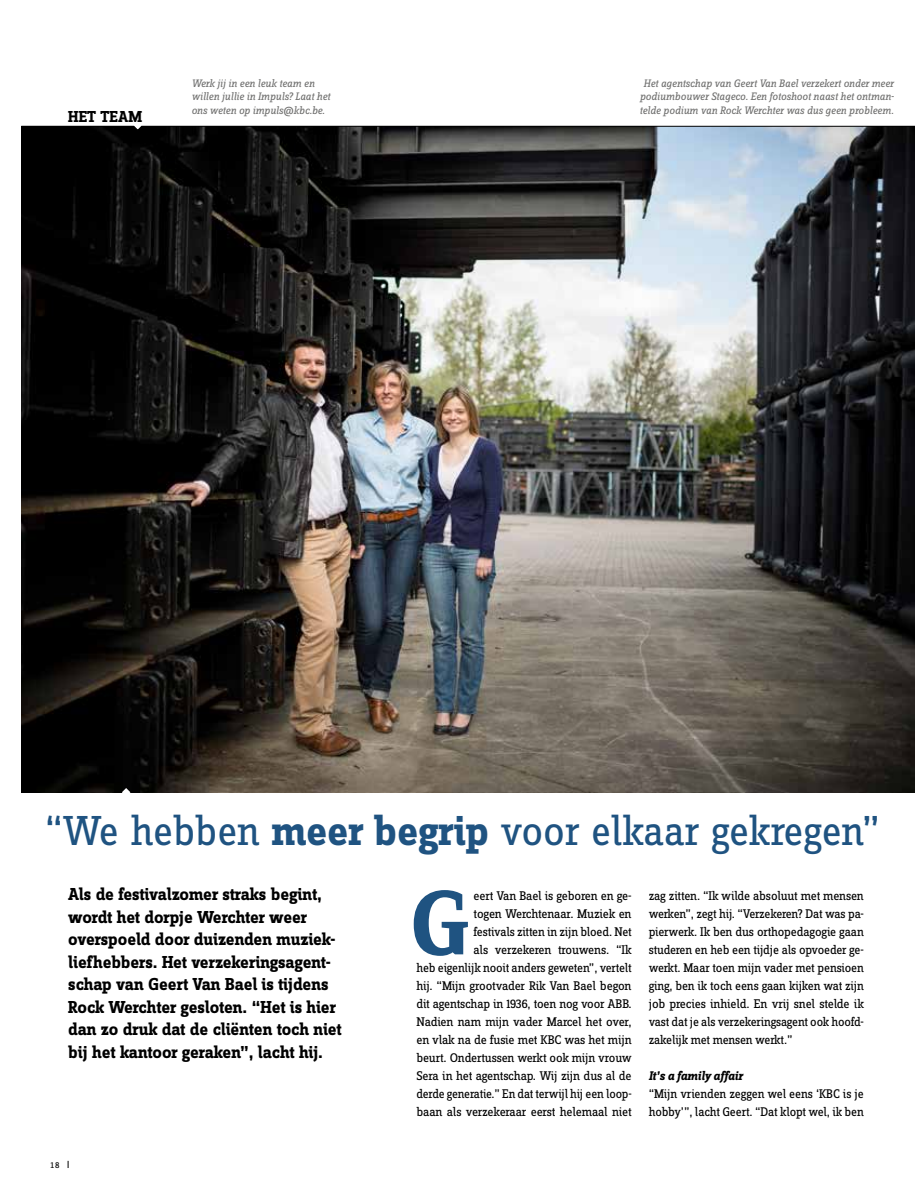
<style>
.page{position:relative;width:915px;height:1191px;background:#fff}
.page>*{position:absolute;margin:0;border:0;box-sizing:border-box;transform-origin:0 0}
.t1{font:93.6px "Zine Serif Dis OT Bld";color:#1f5381}
.t2{font:43.5px "Zine Slab Dis OT";letter-spacing:-.01em;color:#1f5381}
.t3{font:700 18px/22.5px "Zine Slab Dis OT";letter-spacing:-.01em;color:#000}
.t4{font:700 16.5px "Zine Slab Dis OT";letter-spacing:.01em;color:#000}
.t5{font:13.05px/18px "Zine Slab Dis OT";letter-spacing:-.02em;color:#000;text-align:right}
.t6{font:italic 700 13.05px "Zine Slab Dis OT";letter-spacing:-.01em;color:#000}
.t7{font:italic 11.25px/13.5px "Zine Slab Dis OT";letter-spacing:-.01em;color:#6f6f6e;text-align:center}
.t8{font:9px "Zine Slab Dis OT";color:#000}
.s1{font-weight:700}
</style>
<div class="page">
<img style="left:21px;top:131px;width:893px;height:661px">
<svg style="left:21px;top:125px;width:893px;height:6px;background:#494c4e"></svg>
<svg style="left:122px;top:788px;width:8px;height:5px"></svg>
<p class="t4" style="left:68px;top:108px;width:75px">HET TEAM</p>
<p class="t7" style="left:191px;top:76px;width:140px;text-align:left">Werk jij in een leuk team en willen jullie in Impuls? Laat het ons weten op impuls@kbc.be.</p>
<p class="t7" style="left:639px;top:76px;width:256px">Het agentschap van Geert Van Bael verzekert onder meer podiumbouwer Stageco. Een fotoshoot naast het ontman&shy;telde podium van Rock Werchter was dus geen probleem.</p>
<h2 class="t2" style="left:45px;top:809px;width:836px">“We hebben <span class="s1">meer begrip</span> voor elkaar gekregen”</h2>
<p class="t5" style="left:416px;top:887px;width:217px">eert Van Bael is geboren en ge-<br>togen Werchtenaar. Muziek en<br>festivals zitten in zijn bloed. Net<br>als verzekeren trouwens. “Ik<br>heb eigenlijk nooit anders geweten”, vertelt hij. “Mijn grootvader Rik Van Bael begon dit agentschap in 1936, toen nog voor ABB.<br>Nadien nam mijn vader Marcel het over, en vlak na de fusie met KBC was het mijn beurt. Ondertussen werkt ook mijn vrouw Sera in het agentschap. Wij zijn dus al de derde generatie.” En dat terwijl hij een loop&shy;baan als verzekeraar eerst helemaal niet</p>
<p class="t5" style="left:648px;top:887px;width:217px;text-align:justify">zag zitten. “Ik wilde absoluut met mensen werken”, zegt hij. “Verzekeren? Dat was pa&shy;pierwerk. Ik ben dus orthopedagogie gaan studeren en heb een tijdje als opvoeder ge&shy;werkt. Maar toen mijn vader met pensioen ging, ben ik toch eens gaan kijken wat zijn job precies inhield. En vrij snel stelde ik vast dat je als verzekeringsagent ook hoofd&shy;zakelijk met mensen werkt.”</p>
<p class="t3" style="left:68px;top:884px;width:275px">Als de festivalzomer straks begint, wordt het dorpje Werchter weer overspoeld door duizenden muziek&shy;liefhebbers. Het verzekeringsagent&shy;schap van Geert Van Bael is tijdens Rock Werchter gesloten. “Het is hier dan zo druk dat de cliënten toch niet bij het kantoor geraken”, lacht hij.</p>
<h1 class="t1" style="left:410px;top:875px;width:61px">G</h1>
<p class="t6" style="left:648px;top:1069px;width:95px">It’s a family affair</p>
<p class="t5" style="left:648px;top:1085px;width:217px;text-align:left">“Mijn vrienden zeggen wel eens ‘KBC is je hobby’”, lacht Geert. “Dat klopt wel, ik ben</p>
<p class="t8" style="left:50px;top:1160px;width:11px">18</p>
</div>
